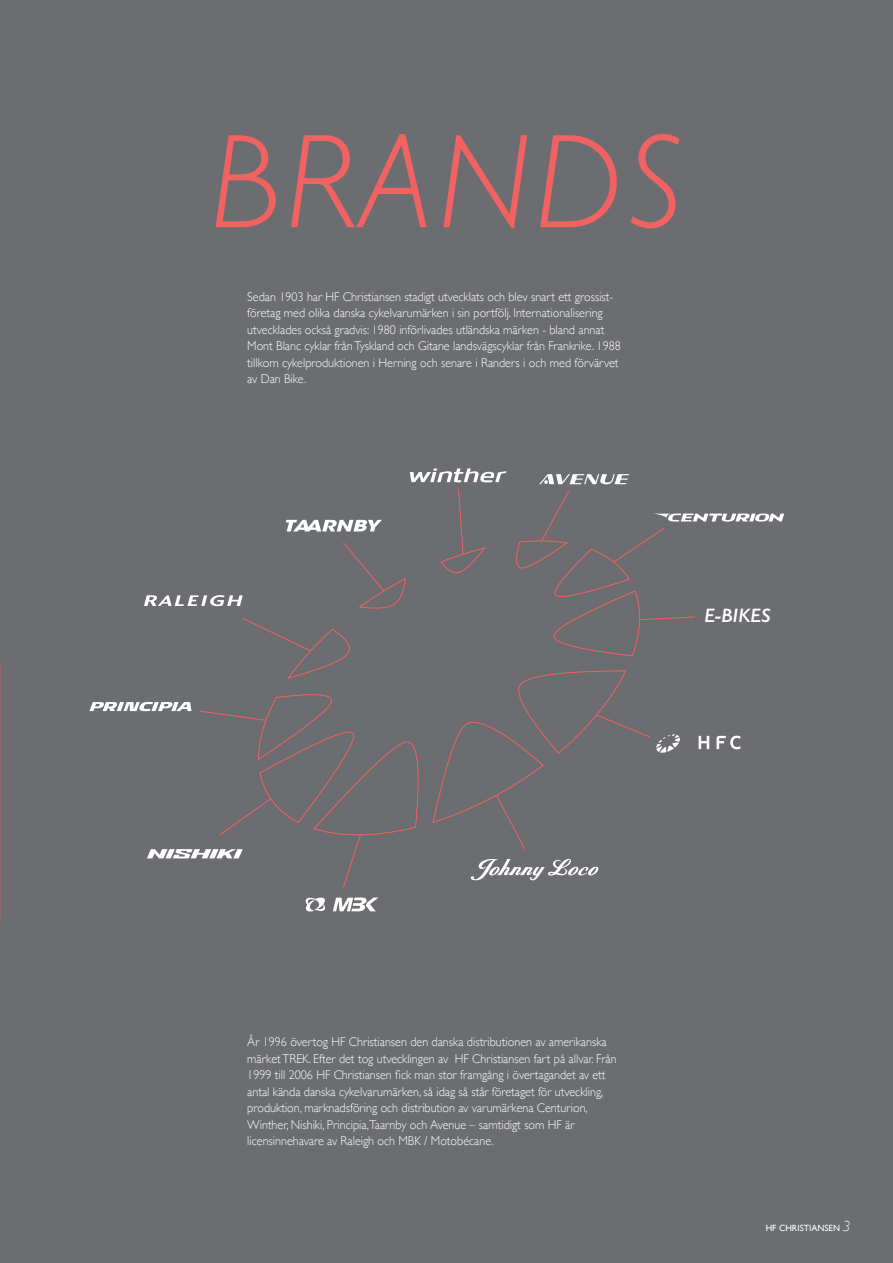
<style>
.page{position:relative;width:893px;height:1263px;background:#6c6d70}
.page>*{position:absolute;margin:0;border:0;box-sizing:border-box;transform-origin:0 0}
.t1{font:italic 300 135px "Gill Sans";letter-spacing:.03em;color:#f16262}
.t2{font:italic 600 19.5px "Gill Sans";color:#fff}
.t3{font:300 12.75px/16.5px "Gill Sans";color:#fff;scale:.95 1}
.t4{font:9px "Gill Sans";color:#fff}
.s1{font-weight:300;font-style:italic;font-size:15px}
</style>
<div class="page">
<svg style="left:440px;top:489px;width:46px;height:85px"></svg>
<svg style="left:242px;top:618px;width:108px;height:61px"></svg>
<svg style="left:343px;top:542px;width:63px;height:67px"></svg>
<svg style="left:539px;top:474px;width:90px;height:10px"></svg>
<svg style="left:410px;top:468px;width:96px;height:14px"></svg>
<svg style="left:516px;top:490px;width:268px;height:167px"></svg>
<svg style="left:286px;top:520px;width:96px;height:11px"></svg>
<svg style="left:144px;top:595px;width:99px;height:11px"></svg>
<svg style="left:89px;top:694px;width:330px;height:194px"></svg>
<svg style="left:471px;top:859px;width:127px;height:21px"></svg>
<svg style="left:333px;top:897px;width:45px;height:14px"></svg>
<svg style="left:305px;top:897px;width:20px;height:15px"></svg>
<svg style="left:699px;top:736px;width:10px;height:13px"></svg>
<svg style="left:717px;top:736px;width:23px;height:13px"></svg>
<svg style="left:432px;top:670px;width:248px;height:179px"></svg>
<h1 class="t1" style="left:210px;top:106px;width:475px">BRANDS</h1>
<p class="t3" style="left:247px;top:288px;width:395px">Sedan 1903 har HF Christiansen stadigt utvecklats och blev snart ett grossist&shy;företag med olika danska cykelvarumärken i sin portfölj. Internationalisering utvecklades också gradvis: 1980 införlivades utländska märken - bland annat Mont Blanc cyklar från Tyskland och Gitane landsvägscyklar från Frankrike. 1988 tillkom cykelproduktionen i Herning och senare i Randers i och med förvärvet av Dan Bike.</p>
<h2 class="t2" style="left:704px;top:604px;width:68px">E-BIKES</h2>
<p class="t3" style="left:247px;top:1033px;width:390px">År 1996 övertog HF Christiansen den danska distributionen av amerikanska märket TREK. Efter det tog utvecklingen av HF Christiansen fart på allvar. Från 1999 till 2006 HF Christiansen fick man stor framgång i övertagandet av ett antal kända danska cykelvarumärken, så idag så står företaget för utveckling, produktion, marknadsföring och distribution av varumärkena Centurion, Winther, Nishiki, Principia,Taarnby och Avenue – samtidigt som HF är licensinnehavare av Raleigh och MBK / Motobécane.</p>
<p class="t4" style="left:766px;top:1222px;width:86px">HF CHRISTIANSEN <span class="s1">3</span></p>
</div>
